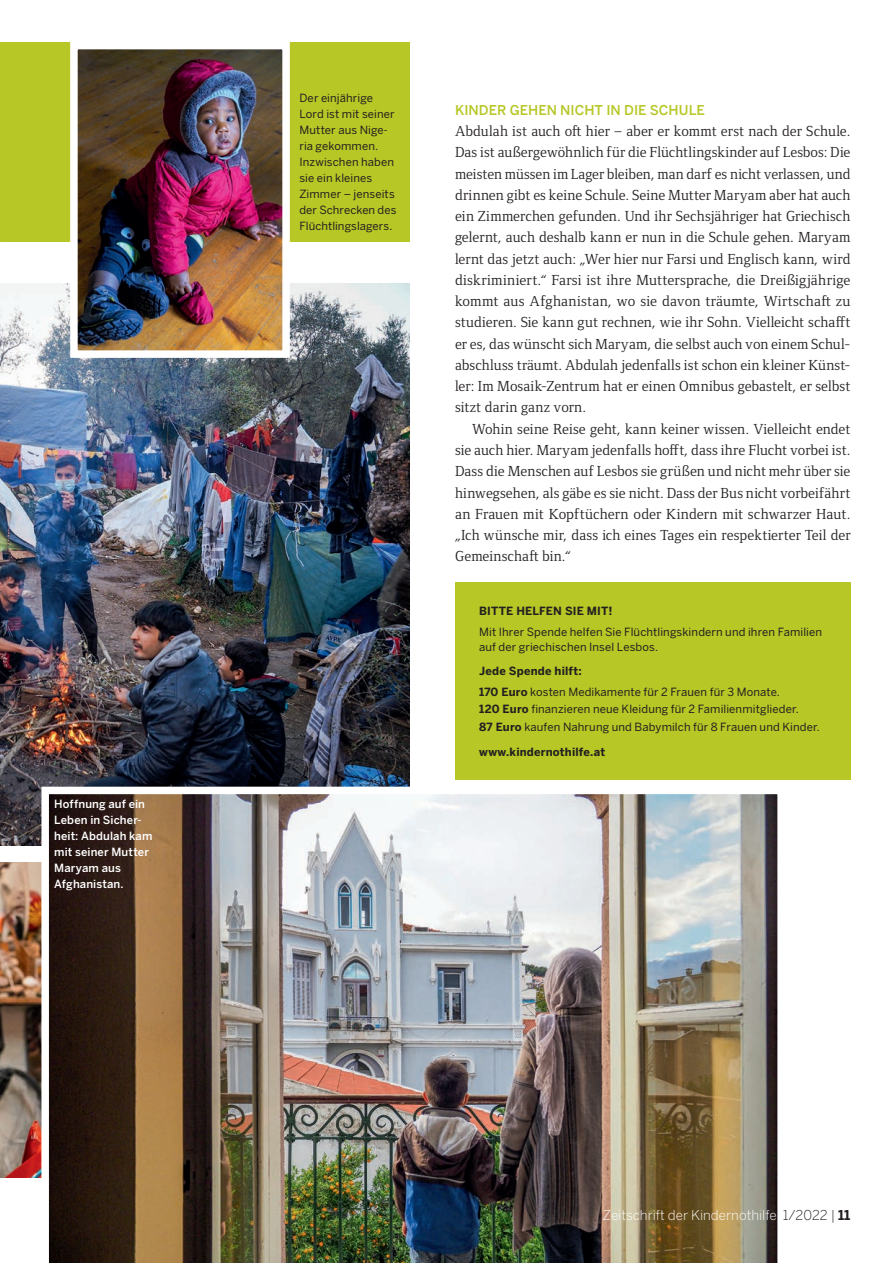
<style>
.page{position:relative;width:893px;height:1263px;background:#fff}
.page>*{position:absolute;margin:0;border:0;box-sizing:border-box;transform-origin:0 0}
.t1{font:15px/21.3px "Foundry Form Serif";letter-spacing:.005em;color:#231f20;text-align:justify}
.t2{font:300 13.5px "Benton Sans";color:#fff}
.t3{font:500 13.5px "Benton Sans";color:#b6c726}
.t4{font:11.25px/15.9px "Benton Sans";letter-spacing:.01em;color:#231f20}
.t5{font:500 11.25px/15.9px "Benton Sans";letter-spacing:.01em;color:#fff}
.t6{font:700 11.25px "Benton Sans";letter-spacing:.015em;color:#231f20}
.s1{font-weight:700}
.s2{color:#231f20}
.s3{font-weight:700;color:#231f20}
</style>
<div class="page">
<div style="left:0;top:43px;width:409px;height:199px;background:#b6c726"></div>
<img style="left:0;top:284px;width:409px;height:562px">
<div style="left:455px;top:582px;width:396px;height:198px;background:#b6c726"></div>
<img style="left:0;top:863px;width:41px;height:315px">
<img style="left:41px;top:787px;width:737px;height:476px">
<img style="left:79px;top:51px;width:202px;height:298px">
<div style="left:70px;top:42px;width:220px;height:316px;border:8px solid #fff"></div>
<p class="t5" style="left:54px;top:796px;width:100px">Hoffnung auf ein<br>Leben in Sicher&shy;heit: Abdulah kam mit seiner Mutter<br>Maryam aus<br>Afghanistan.</p>
<p class="t4" style="left:299px;top:90px;width:99px">Der einjährige<br>Lord ist mit seiner<br>Mutter aus Nige&shy;ria gekommen.<br>Inzwischen haben sie ein kleines<br>Zimmer – jenseits der Schrecken des<br>Flüchtlingslagers.</p>
<p class="t3" style="left:455px;top:102px;width:251px">KINDER GEHEN NICHT IN DIE SCHULE</p>
<p class="t1" style="left:455px;top:120px;width:397px">Abdulah ist auch oft hier – aber er kommt erst nach der Schule.<br>Das ist außergewöhnlich für die Flüchtlingskinder auf Lesbos: Die meisten müssen im Lager bleiben, man darf es nicht verlassen, und drinnen gibt es keine Schule. Seine Mutter Maryam aber hat auch ein Zimmerchen gefunden. Und ihr Sechsjähriger hat Griechisch gelernt, auch deshalb kann er nun in die Schule gehen. Maryam lernt das jetzt auch: „Wer hier nur Farsi und Englisch kann, wird diskriminiert.“ Farsi ist ihre Muttersprache, die Dreißigjährige kommt aus Afghanistan, wo sie davon träumte, Wirtschaft zu studieren. Sie kann gut rechnen, wie ihr Sohn. Vielleicht schafft er es, das wünscht sich Maryam, die selbst auch von einem Schul&shy;abschluss träumt. Abdulah jedenfalls ist schon ein kleiner Künst&shy;ler: Im Mosaik-Zentrum hat er einen Omnibus gebastelt, er selbst sitzt darin ganz vorn.</p>
<p class="t1" style="left:455px;top:417px;width:397px;text-indent:17px">Wohin seine Reise geht, kann keiner wissen. Vielleicht endet sie auch hier. Maryam jedenfalls hofft, dass ihre Flucht vorbei ist.<br>Dass die Menschen auf Lesbos sie grüßen und nicht mehr über sie hinwegsehen, als gäbe es sie nicht. Dass der Bus nicht vorbeifährt an Frauen mit Kopftüchern oder Kindern mit schwarzer Haut. „Ich wünsche mir, dass ich eines Tages ein respektierter Teil der Gemeinschaft bin.“</p>
<p class="t6" style="left:479px;top:604px;width:135px">BITTE HELFEN SIE MIT!</p>
<p class="t4" style="left:479px;top:625px;width:344px;line-height:15px">Mit Ihrer Spende helfen Sie Flüchtlingskindern und ihren Familien auf der griechischen Insel Lesbos.</p>
<p class="t4" style="left:479px;top:660px;width:302px;line-height:21.3px"><span class="s1">Jede Spende hilft:<br>170 Euro</span> kosten Medikamente für 2 Frauen für 3 Monate.</p>
<p class="t4" style="left:479px;top:701px;width:342px;line-height:17.1px"><span class="s1">120 Euro</span> finanzieren neue Kleidung für 2 Familienmitglieder.<br><span class="s1">87 Euro</span> kaufen Nahrung und Babymilch für 8 Frauen und Kinder.</p>
<p class="t6" style="left:479px;top:745px;width:128px">www.kindernothilfe.at</p>
<p class="t2" style="left:603px;top:1207px;width:249px">Zeitschrift der Kindernothilfe <span class="s2">1/2022 |</span> <span class="s3">11</span></p>
</div>
